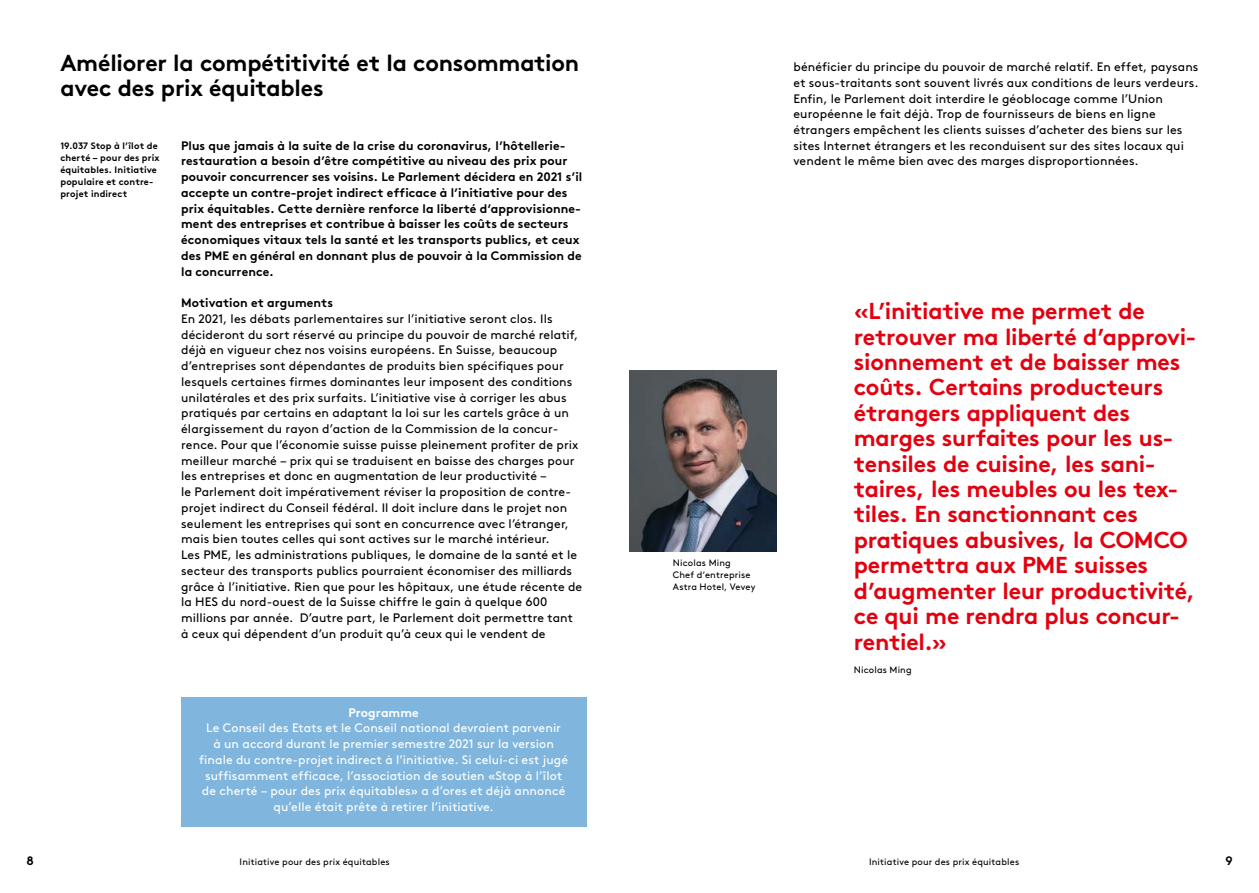
<style>
.page{position:relative;width:1259px;height:893px;background:#fff}
.page>*{position:absolute;margin:0;border:0;box-sizing:border-box;transform-origin:0 0}
.t1{font:700 23.1px/25.3px "Brown Std";letter-spacing:-.01em;color:#e3000f}
.t2{font:700 23.1px/25.3px "Brown Std";letter-spacing:-.01em;color:#000}
.t3{font:12.3px/15.8px "Brown Std";letter-spacing:.01em;color:#000}
.t4{font:700 12.3px/15.8px "Brown Std";letter-spacing:.005em;color:#000}
.t5{font:12.3px/15.8px "Brown Std";letter-spacing:.01em;color:#fff;text-align:center}
.t6{font:700 12.3px "Brown Std";letter-spacing:.005em;color:#fff}
.t7{font:9.3px/11.9px "Brown Std";letter-spacing:.02em;color:#000}
.t8{font:700 9.3px/11.9px "Brown Std";letter-spacing:.015em;color:#000}
</style>
<div class="page">
<img style="left:629px;top:370px;width:147px;height:181px">
<div style="left:181px;top:697px;width:405px;height:130px;background:#80b6de"></div>
<h1 class="t2" style="left:60px;top:50px;width:520px">Améliorer la compétitivité et la consommation avec des prix équitables</h1>
<p class="t4" style="left:181px;top:137px;width:403px">Plus que jamais à la suite de la crise du coronavirus, l’hôtellerie&shy;restauration a besoin d’être compétitive au niveau des prix pour pouvoir concurrencer ses voisins. Le Parlement décidera en 2021 s’il accepte un contre-projet indirect efficace à l’initiative pour des prix équitables. Cette dernière renforce la liberté d’approvisionne&shy;ment des entreprises et contribue à baisser les coûts de secteurs économiques vitaux tels la santé et les transports publics, et ceux des PME en général en donnant plus de pouvoir à la Commission de la concurrence.</p>
<p class="t4" style="left:181px;top:295px;width:153px">Motivation et arguments</p>
<p class="t3" style="left:181px;top:311px;width:403px">En 2021, les débats parlementaires sur l’initiative seront clos. Ils décideront du sort réservé au principe du pouvoir de marché relatif, déjà en vigueur chez nos voisins européens. En Suisse, beaucoup d’entreprises sont dépendantes de produits bien spécifiques pour lesquels certaines firmes dominantes leur imposent des conditions unilatérales et des prix surfaits. L’initiative vise à corriger les abus pratiqués par certains en adaptant la loi sur les cartels grâce à un élargissement du rayon d’action de la Commission de la concur&shy;rence. Pour que l’économie suisse puisse pleinement profiter de prix meilleur marché – prix qui se traduisent en baisse des charges pour les entreprises et donc en augmentation de leur productivité –<br>le Parlement doit impérativement réviser la proposition de contre&shy;projet indirect du Conseil fédéral. Il doit inclure dans le projet non seulement les entreprises qui sont en concurrence avec l’étranger, mais bien toutes celles qui sont actives sur le marché intérieur.<br>Les PME, les administrations publiques, le domaine de la santé et le secteur des transports publics pourraient économiser des milliards grâce à l’initiative. Rien que pour les hôpitaux, une étude récente de la HES du nord-ouest de la Suisse chiffre le gain à quelque 600 millions par année. D’autre part, le Parlement doit permettre tant à ceux qui dépendent d’un produit qu’à ceux qui le vendent de</p>
<p class="t8" style="left:60px;top:140px;width:101px">19.037 Stop à l’îlot de cherté – pour des prix équitables. Initiative populaire et contre&shy;projet indirect</p>
<p class="t6" style="left:348px;top:705px;width:72px">Programme</p>
<p class="t5" style="left:199px;top:720px;width:370px">Le Conseil des Etats et le Conseil national devraient parvenir<br>à un accord durant le premier semestre 2021 sur la version finale du contre-projet indirect à l’initiative. Si celui-ci est jugé suffisamment efficace, l’association de soutien «Stop à l’îlot de cherté – pour des prix équitables» a d’ores et déjà annoncé qu’elle était prête à retirer l’initiative.</p>
<p class="t3" style="left:793px;top:59px;width:406px">bénéficier du principe du pouvoir de marché relatif. En effet, paysans et sous-traitants sont souvent livrés aux conditions de leurs verdeurs.<br>Enfin, le Parlement doit interdire le géoblocage comme l’Union européenne le fait déjà. Trop de fournisseurs de biens en ligne étrangers empêchent les clients suisses d’acheter des biens sur les sites Internet étrangers et les reconduisent sur des sites locaux qui vendent le même bien avec des marges disproportionnées.</p>
<p class="t7" style="left:673px;top:557px;width:84px">Nicolas Ming<br>Chef d‘entreprise<br>Astra Hotel, Vevey</p>
<p class="t1" style="left:854px;top:298px;width:344px">«L’initiative me permet de retrouver ma liberté d’approvi&shy;sionnement et de baisser mes coûts. Certains producteurs étrangers appliquent des marges surfaites pour les us&shy;tensiles de cuisine, les sani&shy;taires, les meubles ou les tex&shy;tiles. En sanctionnant ces pratiques abusives, la COMCO permettra aux PME suisses d’augmenter leur productivité, ce qui me rendra plus concur&shy;rentiel.»</p>
<p class="t7" style="left:854px;top:664px;width:59px">Nicolas Ming</p>
<p class="t4" style="left:26px;top:852px;width:9px">8</p>
<p class="t7" style="left:240px;top:856px;width:152px">Initiative pour des prix équitables</p>
<p class="t4" style="left:1225px;top:852px;width:9px">9</p>
<p class="t7" style="left:869px;top:856px;width:152px">Initiative pour des prix équitables</p>
</div>
